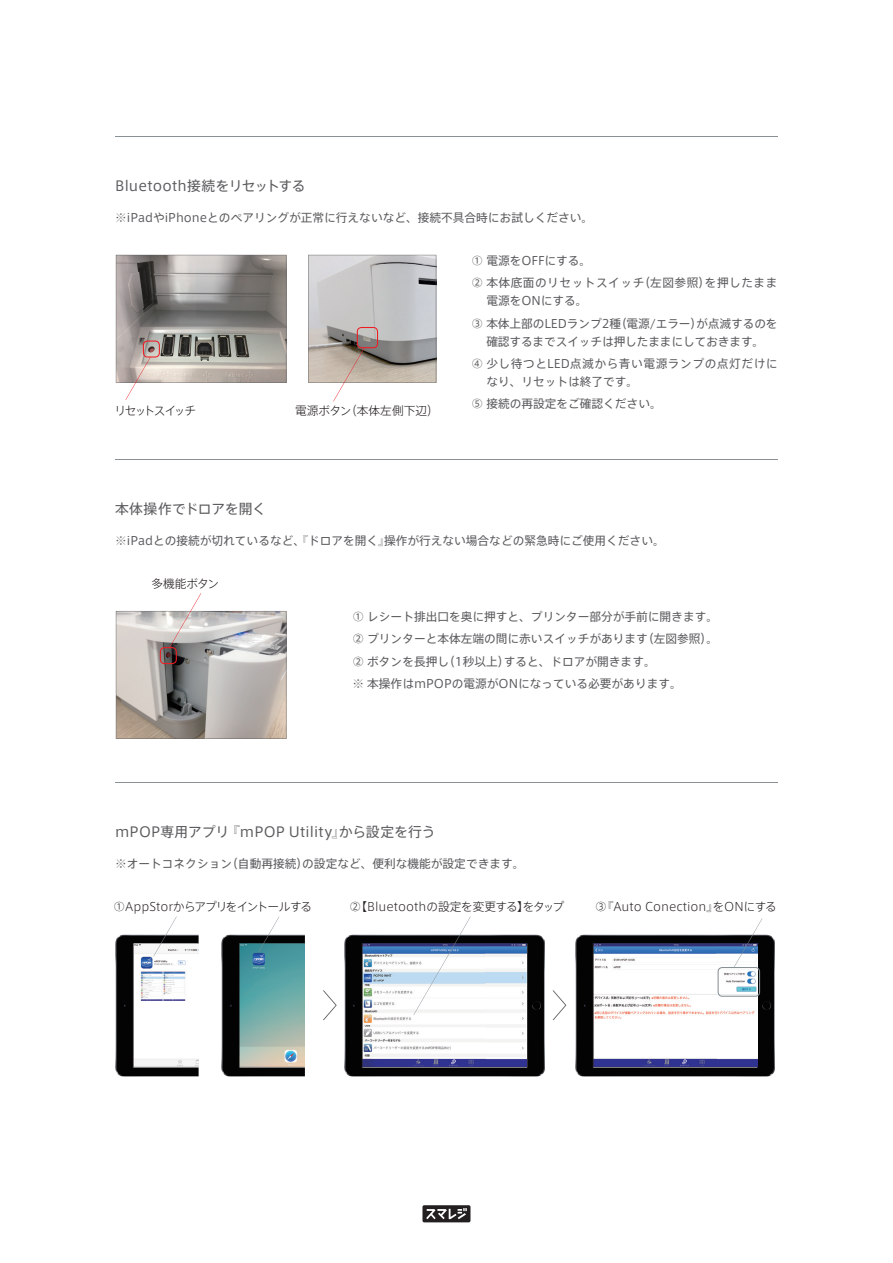
<style>
.page{position:relative;width:893px;height:1263px;background:#fff}
.page>*{position:absolute;margin:0;border:0;box-sizing:border-box;transform-origin:0 0}
.t1{font:13.8px "Axis Std";letter-spacing:.005em;color:#5c5c5f}
.t2{font:11.7px/22.4px "Axis Std";color:#5c5c5f}
.t3{font:300 11.7px "Axis Std";color:#231f20}
.t4{font:11.7px/18px "Axis Std";letter-spacing:.05em;color:#5c5c5f}
.t5{font:11.7px/18px "Axis Std";letter-spacing:.045em;color:#5c5c5f}
.t6{font:300 11.7px "Axis Std";letter-spacing:-.05em;color:#231f20}
.t7{font:300 11.7px "Axis Std";letter-spacing:-.11em;color:#231f20}
</style>
<div class="page">
<svg style="left:422px;top:1205px;width:48px;height:17px"></svg>
<hr style="left:115px;top:136px;width:663px;height:1px;background:#879196">
<hr style="left:115px;top:459px;width:663px;height:1px;background:#879196">
<svg style="left:308px;top:255px;width:128px;height:146px;background:#c1bebc"></svg>
<svg style="left:116px;top:255px;width:170px;height:145px;background:#a19d9a"></svg>
<hr style="left:115px;top:782px;width:663px;height:1px;background:#879196">
<svg style="left:116px;top:593px;width:170px;height:146px;background:#bcb7b4"></svg>
<img style="left:115px;top:934px;width:84px;height:143px">
<img style="left:133px;top:944px;width:66px;height:123px">
<img style="left:221px;top:934px;width:84px;height:143px">
<img style="left:240px;top:944px;width:65px;height:123px">
<img style="left:344px;top:934px;width:201px;height:143px">
<img style="left:363px;top:944px;width:164px;height:123px">
<img style="left:575px;top:934px;width:200px;height:143px">
<img style="left:593px;top:944px;width:164px;height:123px">
<svg style="left:323px;top:990px;width:14px;height:30px"></svg>
<svg style="left:553px;top:990px;width:13px;height:30px"></svg>
<svg style="left:153px;top:916px;width:24px;height:41px"></svg>
<svg style="left:413px;top:916px;width:58px;height:99px"></svg>
<svg style="left:259px;top:916px;width:20px;height:36px"></svg>
<svg style="left:718px;top:918px;width:44px;height:79px"></svg>
<p class="t1" style="left:115px;top:176px;width:192px">Bluetooth接続をリセットする</p>
<p class="t2" style="left:115px;top:206px;width:479px">※iPadやiPhoneとのペアリングが正常に行えないなど、接続不具合時にお試しください。</p>
<p class="t2" style="left:471px;top:248px;width:121px">① 電源をOFFにする。</p>
<p class="t7" style="left:114px;top:402px;width:83px">リセットスイッチ</p>
<p class="t3" style="left:345px;top:402px;width:95px">（本体左側下辺(</p>
<p class="t3" style="left:295px;top:402px;width:58px">電源ボタン</p>
<p class="t1" style="left:115px;top:498px;width:152px">本体操作でドロアを開く</p>
<p class="t2" style="left:638px;top:271px;width:73px">（左図参照）</p>
<p class="t5" style="left:486px;top:273px;width:160px;text-indent:-15px">② 本体底面のリセットスイッチ電源をONにする。</p>
<p class="t2" style="left:705px;top:271px;width:74px">を押したまま</p>
<p class="t2" style="left:486px;top:313px;width:279px;line-height:18px;text-indent:-15px">③ 本体上部のLEDランプ2 （種電源/エラー）<br>確認するまでスイッチは押したままにしておきます。</p>
<p class="t4" style="left:486px;top:354px;width:293px;text-indent:-15px">④ 少し待つとLED点滅から青い電源ランプの点灯だけになり、リセットは終了です。</p>
<p class="t2" style="left:471px;top:392px;width:192px">⑤ 接続の再設定をご確認ください。</p>
<p class="t2" style="left:696px;top:311px;width:83px">が点滅するのを</p>
<p class="t2" style="left:384px;top:529px;width:282px">操作が行えない場合などの緊急時にご使用ください。</p>
<p class="t2" style="left:115px;top:529px;width:276px">※iPadとの接続が切れているなど、『ドロアを開く』</p>
<p class="t3" style="left:151px;top:575px;width:69px">多機能ボタン</p>
<p class="t2" style="left:352px;top:605px;width:367px;text-align:right">① レシート排出口を奥に押すと、プリンター部分が手前に開きます。（左図参照。(</p>
<p class="t2" style="left:504px;top:627px;width:154px;text-indent:-151px">② プリンターと本体左端の間に赤いスイッチがありますすると、ドロアが開きます。</p>
<p class="t2" style="left:443px;top:649px;width:68px">（1秒以上）</p>
<p class="t2" style="left:352px;top:649px;width:331px">② ボタンを長押し<br>※ 本操作はmPOPの電源がONになっている必要があります。</p>
<p class="t1" style="left:115px;top:821px;width:116px">mPOP専用アプリ</p>
<p class="t1" style="left:226px;top:821px;width:121px">『mPOP Utility』</p>
<p class="t1" style="left:339px;top:821px;width:98px">から設定を行う</p>
<p class="t2" style="left:226px;top:852px;width:83px">（自動再接続）</p>
<p class="t2" style="left:302px;top:852px;width:224px">の設定など、便利な機能が設定できます。</p>
<p class="t2" style="left:115px;top:852px;width:118px">※オートコネクション</p>
<p class="t6" style="left:114px;top:897px;width:200px">①AppStorからアプリをイントールする</p>
<p class="t3" style="left:350px;top:898px;width:216px">②【Bluetoothの設定を変更するをタップ</p>
<p class="t3" style="left:517px;top:898px;width:13px">】</p>
<p class="t3" style="left:595px;top:898px;width:124px">③『Auto Conection』</p>
<p class="t3" style="left:713px;top:898px;width:66px">をONにする</p>
</div>
